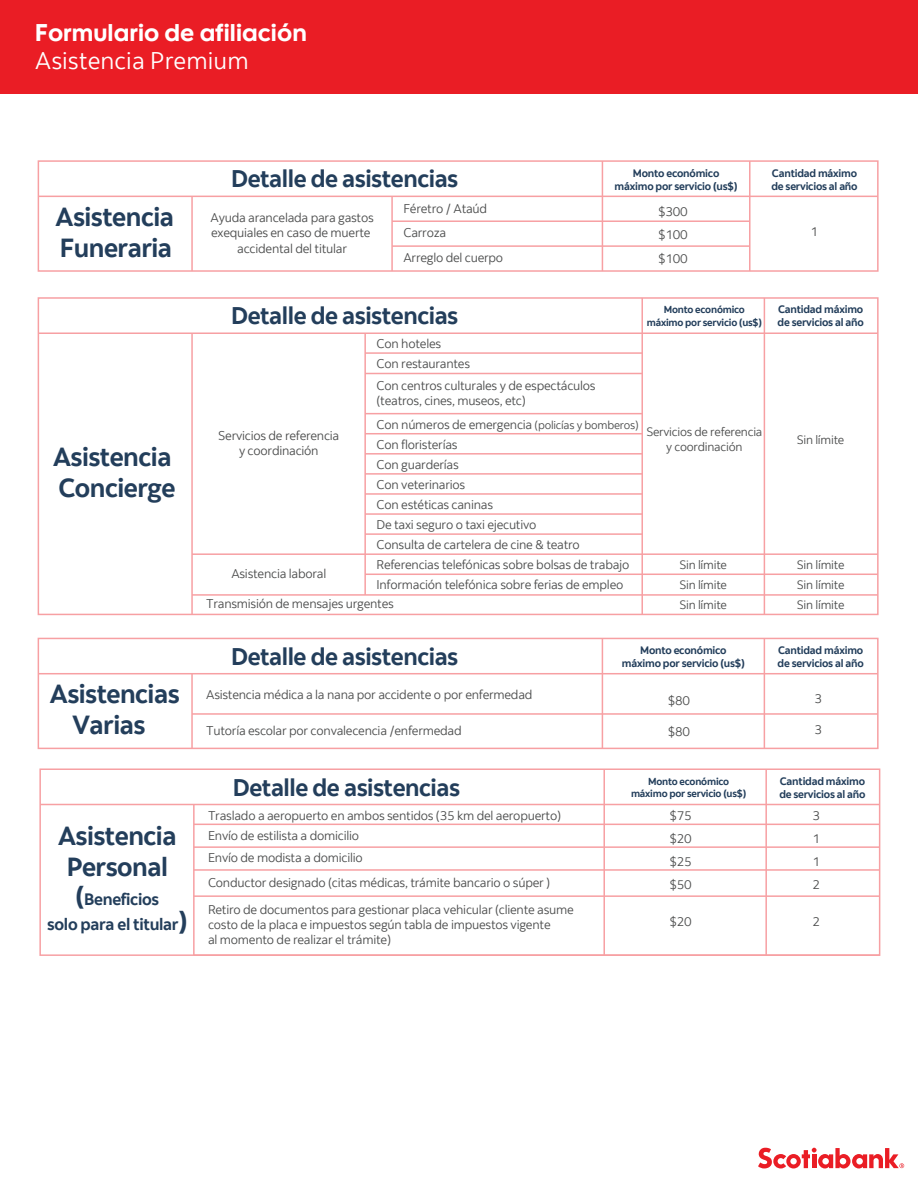
<style>
.page{position:relative;width:918px;height:1188px;background:#fff}
.page>*{position:absolute;margin:0;border:0;box-sizing:border-box;transform-origin:0 0}
.t1{font:700 26.1px/31.3px "Scotia";letter-spacing:-.02em;color:#233e5b}
.t2{font:24.15px "Scotia Headline";color:#fff}
.t3{font:24.15px "Scotia";letter-spacing:.005em;color:#fff}
.t4{font:700 24px "Scotia";letter-spacing:-.02em;color:#233e5b}
.t5{font:700 16.5px/25.3px "Scotia";letter-spacing:-.02em;color:#233e5b;text-align:center}
.t6{font:12.6px/23.2px "Scotia";letter-spacing:-.02em;color:#4d4e4e}
.t7{font:12.15px/20px "Scotia";letter-spacing:-.02em;color:#4d4e4e;text-align:justify}
.t8{font:700 10.8px/12.9px "Scotia";letter-spacing:-.02em;color:#233e5b;text-align:center}
.t9{font:700 10.05px/12.1px "Scotia";letter-spacing:-.02em;color:#233e5b;text-align:center}
.s1{font-size:11.4px}
.s2{font-size:26.1px}
</style>
<div class="page">
<svg style="left:758px;top:1148px;width:146px;height:20px"></svg>
<div style="left:0;top:0;width:918px;height:93px;background:#ea1d25"></div>
<div style="left:38px;top:160px;width:841px;height:112px;border:2px solid #f7a0a3"></div>
<hr style="left:38px;top:196px;width:840px;height:1px;background:#f7a0a3">
<hr style="left:191px;top:196px;width:2px;height:75px;background:#f7a0a3">
<hr style="left:391px;top:196px;width:2px;height:75px;background:#f7a0a3">
<hr style="left:392px;top:220px;width:358px;height:2px;background:#f7a0a3">
<hr style="left:392px;top:245px;width:358px;height:2px;background:#f7a0a3">
<hr style="left:602px;top:161px;width:1px;height:110px;background:#f7a0a3">
<hr style="left:749px;top:161px;width:2px;height:110px;background:#f7a0a3">
<div style="left:38px;top:297px;width:841px;height:318px;border:2px solid #f7a0a3"></div>
<hr style="left:38px;top:332px;width:840px;height:2px;background:#f7a0a3">
<hr style="left:191px;top:333px;width:2px;height:281px;background:#f7a0a3">
<hr style="left:364px;top:333px;width:2px;height:262px;background:#f7a0a3">
<hr style="left:365px;top:352px;width:277px;height:2px;background:#f7a0a3">
<hr style="left:365px;top:373px;width:277px;height:1px;background:#f7a0a3">
<hr style="left:365px;top:413px;width:277px;height:1px;background:#f7a0a3">
<hr style="left:365px;top:433px;width:277px;height:1px;background:#f7a0a3">
<hr style="left:365px;top:453px;width:277px;height:2px;background:#f7a0a3">
<hr style="left:365px;top:473px;width:277px;height:2px;background:#f7a0a3">
<hr style="left:365px;top:493px;width:277px;height:2px;background:#f7a0a3">
<hr style="left:365px;top:513px;width:277px;height:2px;background:#f7a0a3">
<hr style="left:365px;top:533px;width:277px;height:2px;background:#f7a0a3">
<hr style="left:192px;top:553px;width:686px;height:2px;background:#f7a0a3">
<hr style="left:365px;top:574px;width:513px;height:1px;background:#f7a0a3">
<hr style="left:192px;top:594px;width:686px;height:2px;background:#f7a0a3">
<hr style="left:641px;top:298px;width:2px;height:316px;background:#f7a0a3">
<hr style="left:764px;top:298px;width:1px;height:316px;background:#f7a0a3">
<div style="left:38px;top:638px;width:841px;height:111px;border:2px solid #f7a0a3"></div>
<hr style="left:38px;top:673px;width:840px;height:1px;background:#f7a0a3">
<hr style="left:191px;top:674px;width:2px;height:74px;background:#f7a0a3">
<hr style="left:192px;top:713px;width:686px;height:2px;background:#f7a0a3">
<hr style="left:602px;top:638px;width:1px;height:110px;background:#f7a0a3">
<hr style="left:764px;top:638px;width:1px;height:110px;background:#f7a0a3">
<div style="left:39px;top:768px;width:841px;height:188px;border:2px solid #f7a0a3"></div>
<hr style="left:40px;top:804px;width:840px;height:1px;background:#f7a0a3">
<hr style="left:193px;top:805px;width:2px;height:150px;background:#f7a0a3">
<hr style="left:194px;top:824px;width:686px;height:1px;background:#f7a0a3">
<hr style="left:194px;top:846px;width:686px;height:2px;background:#f7a0a3">
<hr style="left:194px;top:869px;width:686px;height:2px;background:#f7a0a3">
<hr style="left:194px;top:895px;width:686px;height:2px;background:#f7a0a3">
<hr style="left:194px;top:954px;width:686px;height:2px;background:#f7a0a3">
<hr style="left:603px;top:769px;width:2px;height:186px;background:#f7a0a3">
<hr style="left:765px;top:769px;width:2px;height:186px;background:#f7a0a3">
<h2 class="t2" style="left:35px;top:18px;width:273px">Formulario de afiliación</h2>
<h2 class="t3" style="left:35px;top:47px;width:215px">Asistencia Premium</h2>
<h3 class="t4" style="left:231px;top:165px;width:229px">Detalle de asistencias</h3>
<h1 class="t1" style="left:56px;top:201px;width:120px">Asistencia<br>Funeraria</h1>
<p class="t6" style="left:211px;top:211px;width:165px;line-height:15.1px;text-align:center">Ayuda arancelada para gastos exequiales en caso de muerte accidental del titular</p>
<p class="t6" style="left:403px;top:196px;width:101px;line-height:24.9px">Féretro / Ataúd<br>Carroza<br>Arreglo del cuerpo</p>
<p class="t8" style="left:615px;top:167px;width:124px">Monto económico máximo por servicio (us$)</p>
<p class="t8" style="left:772px;top:167px;width:88px;text-align:left">Cantidad máximo de servicios al año</p>
<p class="t6" style="left:658px;top:200px;width:31px;text-align:justify">$300 $100 $100</p>
<p class="t6" style="left:811px;top:220px;width:9px">1</p>
<p class="t9" style="left:647px;top:304px;width:117px">Monto económico máximo por servicio (us$)</p>
<p class="t8" style="left:778px;top:303px;width:87px">Cantidad máximo</p>
<h3 class="t4" style="left:231px;top:302px;width:229px">Detalle de asistencias</h3>
<p class="t8" style="left:778px;top:316px;width:88px">de servicios al año</p>
<h1 class="t1" style="left:53px;top:441px;width:124px">Asistencia<br>Concierge</h1>
<p class="t6" style="left:218px;top:428px;width:123px;line-height:15.1px;text-align:center">Servicios de referencia y coordinación</p>
<p class="t6" style="left:231px;top:562px;width:96px">Asistencia laboral</p>
<p class="t6" style="left:377px;top:334px;width:95px;line-height:20.1px">Con hoteles<br>Con restaurantes</p>
<p class="t6" style="left:377px;top:378px;width:221px;line-height:15.1px">Con centros culturales y de espectáculos (teatros, cines, museos, etc)</p>
<p class="t6" style="left:377px;top:415px;width:264px;line-height:20.1px">Con números de emergencia <span class="s1">(policías y bomberos)<br></span>Con floristerías<br>Con guarderías<br>Con veterinarios</p>
<p class="t6" style="left:377px;top:495px;width:161px;line-height:20.1px">Con estéticas caninas<br>De taxi seguro o taxi ejecutivo</p>
<p class="t6" style="left:377px;top:535px;width:254px;line-height:20.1px">Consulta de cartelera de cine &amp; teatro<br>Referencias telefónicas sobre bolsas de trabajo<br>Información telefónica sobre ferias de empleo</p>
<p class="t6" style="left:206px;top:592px;width:189px">Transmisión de mensajes urgentes</p>
<p class="t7" style="left:646px;top:425px;width:118px;line-height:14.5px;text-align:center">Servicios de referencia y coordinación</p>
<p class="t7" style="left:797px;top:430px;width:49px">Sin límite</p>
<p class="t7" style="left:679px;top:555px;width:49px">Sin límite Sin límite Sin límite</p>
<p class="t7" style="left:797px;top:555px;width:49px">Sin límite Sin límite Sin límite</p>
<h3 class="t4" style="left:231px;top:642px;width:229px">Detalle de asistencias</h3>
<h1 class="t1" style="left:50px;top:679px;width:131px;text-align:center">Asistencias<br>Varias</h1>
<p class="t6" style="left:206px;top:683px;width:328px">Asistencia médica a la nana por accidente o por enfermedad</p>
<p class="t6" style="left:206px;top:720px;width:257px">Tutoría escolar por convalecencia /enfermedad</p>
<p class="t8" style="left:622px;top:644px;width:124px">Monto económico máximo por servicio (us$)</p>
<p class="t6" style="left:668px;top:689px;width:24px">$80</p>
<p class="t6" style="left:668px;top:720px;width:24px">$80</p>
<p class="t8" style="left:778px;top:644px;width:88px;text-align:left">Cantidad máximo de servicios al año</p>
<p class="t6" style="left:815px;top:687px;width:9px">3</p>
<p class="t6" style="left:815px;top:719px;width:9px">3</p>
<h1 class="t1" style="left:58px;top:821px;width:120px;text-align:center">Asistencia<br>Personal</h1>
<h3 class="t5" style="left:47px;top:887px;width:142px"><span class="s2">(</span>Beneficios<br>solo para el titular<span class="s2">)</span></h3>
<p class="t9" style="left:631px;top:775px;width:117px">Monto económico máximo por servicio (us$)</p>
<p class="t8" style="left:780px;top:775px;width:87px">Cantidad máximo</p>
<h3 class="t4" style="left:233px;top:773px;width:229px">Detalle de asistencias</h3>
<p class="t8" style="left:779px;top:788px;width:88px">de servicios al año</p>
<p class="t6" style="left:208px;top:805px;width:355px;line-height:20.1px">Traslado a aeropuerto en ambos sentidos (35 km del aeropuerto)<br>Envío de estilista a domicilio</p>
<p class="t6" style="left:208px;top:846px;width:344px;line-height:24.2px">Envío de modista a domicilio<br>Conductor designado (citas médicas, trámite bancario o súper )</p>
<p class="t6" style="left:208px;top:902px;width:367px;line-height:15.1px">Retiro de documentos para gestionar placa vehicular (cliente asume costo de la placa e impuestos según tabla de impuestos vigente<br>al momento de realizar el trámite)</p>
<p class="t6" style="left:670px;top:804px;width:24px;text-align:justify">$75 $20 $25 $50</p>
<p class="t6" style="left:670px;top:910px;width:24px">$20</p>
<p class="t6" style="left:812px;top:804px;width:9px;text-align:justify">3<br>1<br>1<br>2</p>
<p class="t6" style="left:812px;top:910px;width:9px">2</p>
</div>
